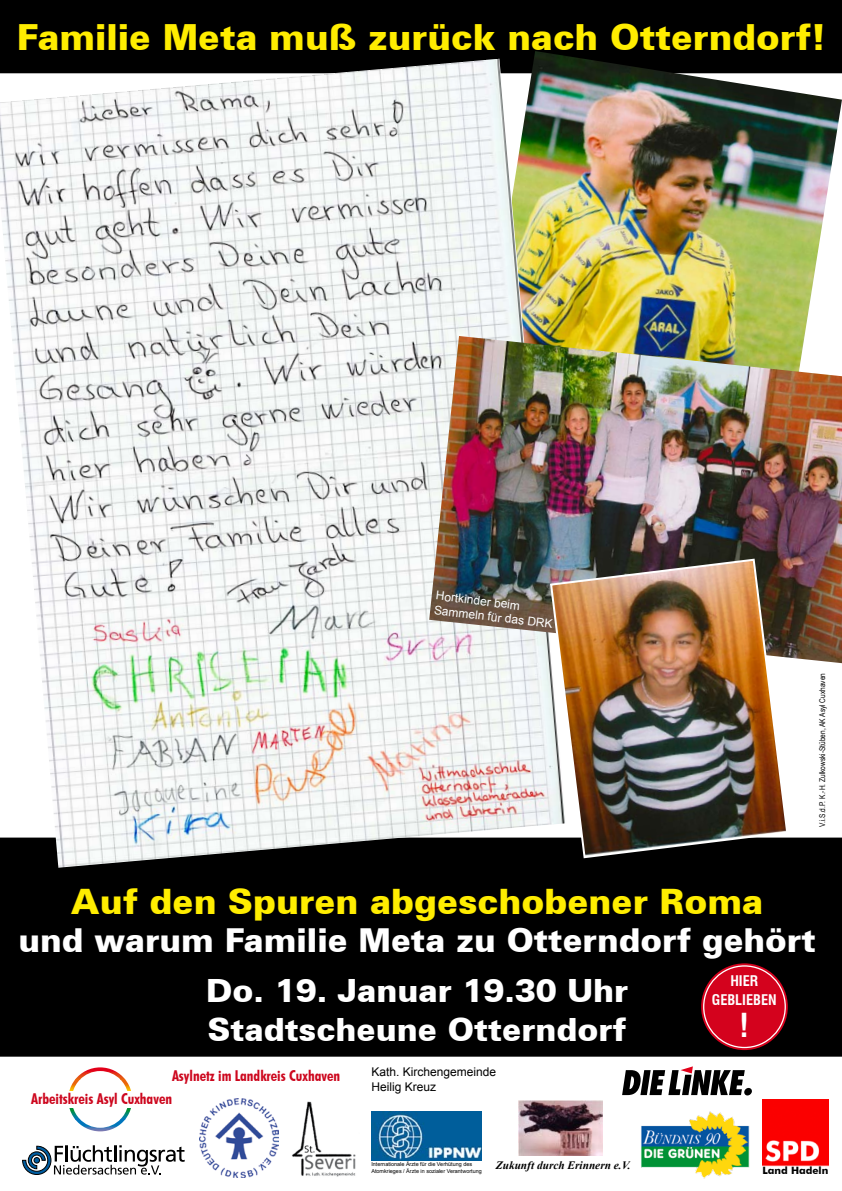
<style>
.page{position:relative;width:842px;height:1191px;background:#fff}
.page>*{position:absolute;margin:0;border:0;box-sizing:border-box;transform-origin:0 0}
.t1{font:900 36px "Zurich BT";color:#ffed00}
.t2{font:900 35px "Zurich BT";color:#ffed00}
.t3{font:900 33px "Zurich BT";color:#fff}
.t4{font:700 condensed 32.3px "Swiss 721 BT";color:#fff}
.t5{font:900 32px/39px "Zurich BT";color:#fff}
.t6{font:700 condensed 14.9px "Futura BT";color:#cd071e}
.t7{font:700 condensed 14.3px/19.4px "Swiss 721 BT";color:#fff;text-align:center}
.t8{font:12px/14.4px "Arial";color:#000}
.t9{font:12px/14.4px "Arial";color:#fff}
.t10{font:italic 700 11.3px "Times New Roman";color:#000}
.t11{font:700 10.1px "Futura BT";color:#000}
.t12{font:8px "Arial Narrow";color:#000}
.t13{font:5.5px/6.8px "Arial";color:#000}
</style>
<div class="page">
<div style="left:0;top:837px;width:842px;height:219px;background:#000"></div>
<div style="left:0;top:0;width:842px;height:59px;background:#000"></div>
<svg style="left:31px;top:1174px;width:130px;height:1px"></svg>
<svg style="left:22px;top:1146px;width:163px;height:28px"></svg>
<svg style="left:701px;top:963px;width:87px;height:87px"></svg>
<div style="left:704px;top:966px;width:81px;height:81px;background:#d4021d;border-radius:50%"></div>
<div style="left:703px;top:965px;width:83px;height:83px;border:1px solid #fff;border-radius:50%"></div>
<img style="left:482px;top:51px;width:360px;height:285px">
<img style="left:0;top:59px;width:566px;height:808px">
<img style="left:429px;top:336px;width:413px;height:327px">
<img style="left:549px;top:557px;width:240px;height:302px">
<img style="left:425px;top:1111px;width:56px;height:49px">
<img style="left:371px;top:1111px;width:54px;height:49px">
<img style="left:762px;top:1099px;width:67px;height:68px">
<img style="left:641px;top:1111px;width:109px;height:67px">
<img style="left:199px;top:1099px;width:79px;height:78px">
<img style="left:519px;top:1100px;width:84px;height:55px">
<img style="left:292px;top:1101px;width:64px;height:76px">
<svg style="left:622px;top:1066px;width:130px;height:29px"></svg>
<svg style="left:69px;top:1067px;width:62px;height:64px"></svg>
<div style="left:15px;top:1091px;width:174px;height:16px;background:#fff"></div>
<h1 class="t1" style="left:17px;top:15px;width:811px">Familie Meta muß zurück nach Otterndorf!</h1>
<h3 class="t9" style="left:437px;top:588px;width:121px;rotate:7deg">Hortkinder beim<br>Sammeln für das DRK</h3>
<h3 class="t12" style="left:816px;top:826px;width:155px;rotate:-90deg">V.i.S.d.P. K.-H. Zulkowski-Stüben, AK Asyl Cuxhaven</h3>
<h2 class="t2" style="left:71px;top:880px;width:694px">Auf den Spuren abgeschobener Roma</h2>
<h3 class="t3" style="left:18px;top:920px;width:799px">und warum Familie Meta zu Otterndorf gehört</h3>
<h3 class="t5" style="left:206px;top:971px;width:423px">Do. 19. Januar 19.30 Uhr<br>Stadtscheune Otterndorf</h3>
<h3 class="t7" style="left:712px;top:971px;width:66px">HIER<br>GEBLIEBEN</h3>
<h3 class="t4" style="left:740px;top:1005px;width:11px">!</h3>
<h3 class="t6" style="left:172px;top:1066px;width:170px">Asylnetz im Landkreis Cuxhaven</h3>
<h3 class="t6" style="left:31px;top:1089px;width:142px">Arbeitskreis Asyl Cuxhaven</h3>
<h3 class="t8" style="left:371px;top:1065px;width:126px">Kath. Kirchengemeinde<br>Heilig Kreuz</h3>
<p class="t13" style="left:371px;top:1160px;width:112px">Internationale Ärzte für die Verhütung des<br>Atomkrieges / Ärzte in sozialer Verantwortung</p>
<h3 class="t11" style="left:762px;top:1164px;width:67px">Land Hadeln</h3>
<h3 class="t10" style="left:496px;top:1157px;width:136px">Zukunft durch Erinnern e.V.</h3>
</div>
